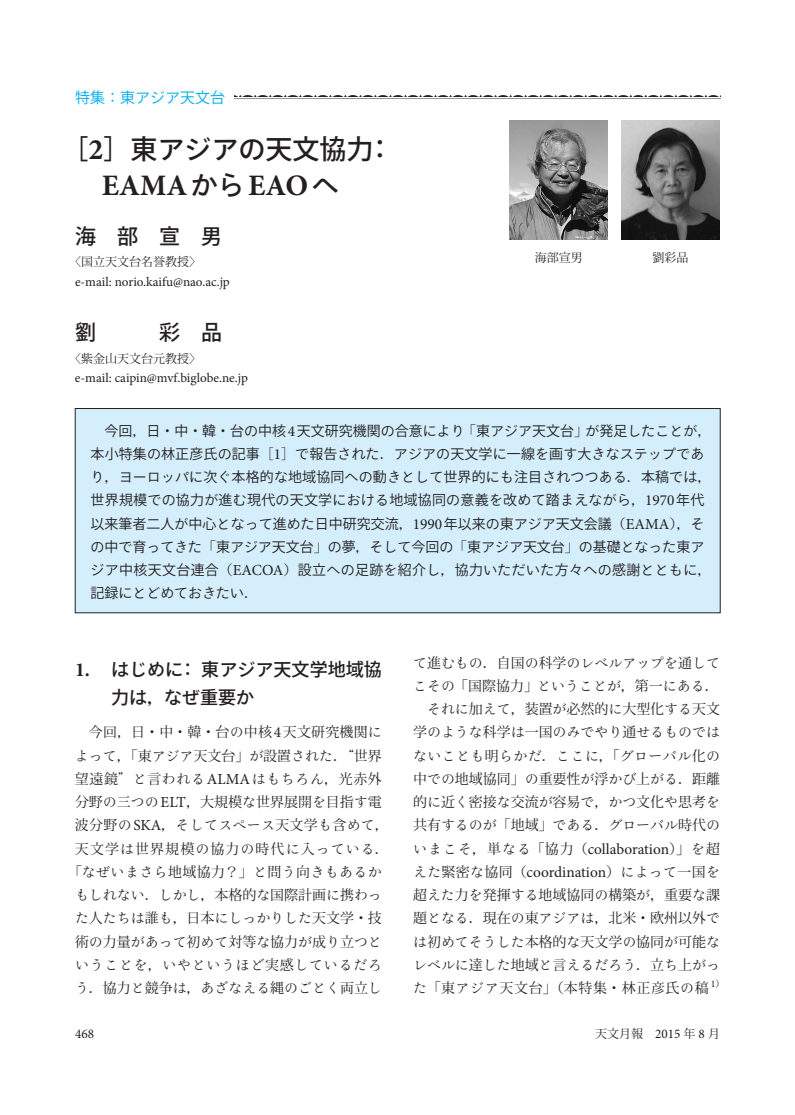
<style>
.page{position:relative;width:795px;height:1115px;background:#fff}
.page>*{position:absolute;margin:0;border:0;box-sizing:border-box;transform-origin:0 0}
.t1{font:700 29.7px "Minion Pro";color:#231f20}
.t2{font:500 27px "Koz Go Pro";color:#231f20}
.t3{font:500 21px "Koz Go Pro";color:#231f20}
.t4{font:500 18px "Koz Go Pro";letter-spacing:.005em;color:#231f20}
.t5{font:500 18px "Ryo Gothic Plus N";color:#231f20}
.t6{font:15.3px/23.2px "Minion Pro";color:#231f20}
.t7{font:15px "Koz Go Pro";color:#00aeef}
.t8{font:13.95px/23.2px "Ryo Text Plus N";color:#231f20}
.t9{font:13.95px/23.2px "Koz Min Pro";color:#231f20}
.t10{font:13.95px/23.2px "Ryo Gothic Plus N";letter-spacing:.01em;color:#231f20}
.t11{font:13.95px/23.2px "Koz Go Pro";letter-spacing:.005em;color:#231f20}
.t12{font:13.95px "Koz Go Pro";letter-spacing:.025em;color:#231f20}
.t13{font:13.95px "Ryo Text Plus N";letter-spacing:.02em;color:#231f20}
.t14{font:13.95px "Koz Min Pro";letter-spacing:.05em;color:#231f20}
.t15{font:13.95px "Ryo Text Plus N";letter-spacing:.045em;color:#231f20}
.t16{font:13.95px "Koz Min Pro";letter-spacing:.08em;color:#231f20}
.t17{font:13.2px "Minion Pro";color:#231f20}
.t18{font:12px "Koz Min Pro";color:#231f20}
.s1{font-family:"Koz Min Pro"}
.s2{font-family:"Ryo Gothic Plus N"}
.s3{font-family:"Minion Pro";font-weight:700;font-size:29.7px}
.s4{font-family:"Ryo Gothic Plus N";font-weight:500;font-size:27px}
.s5{font-family:"Minion Pro";font-size:15.3px}
.s6{font-family:"Koz Go Pro"}
.s7{font-family:"Minion Pro";font-weight:700;font-size:19.8px}
.s8{font-family:"Koz Min Pro";font-weight:700}
.s9{font-family:"Ryo Text Plus N"}
.s10{font-family:"Ryumin Pro"}
.s11{font-family:"Ryo Text Plus N";font-size:13.95px}
.s12{font-family:"Koz Min Pro";font-size:13.95px}
.s13{font-family:"Minion Pro";font-size:13.2px}
</style>
<div class="page">
<div style="left:75px;top:408px;width:645px;height:205px;background:#d4effb;border:1px solid #231f20"></div>
<img style="left:510px;top:120px;width:98px;height:119px">
<img style="left:622px;top:120px;width:97px;height:119px">
<img style="left:234px;top:95px;width:486px;height:4px">
<p class="t7" style="left:75px;top:88px;width:151px">特集<span class="s1">：</span>東<span class="s2">アジア</span>天文台</p>
<h2 class="t2" style="left:62px;top:132px;width:334px">［<span class="s3">2</span>］東<span class="s2">アジアの</span>天文協力：</h2>
<h1 class="t1" style="left:102px;top:165px;width:238px">EAMA<span class="s4">から</span>EAO<span class="s4">へ</span></h1>
<h3 class="t3" style="left:75px;top:223px;width:148px">海　部　宣　男</h3>
<p class="t18" style="left:69px;top:253px;width:133px">〈国立天文台名誉教授〉</p>
<p class="t17" style="left:75px;top:273px;width:156px">e-mail: norio.kaifu@nao.ac.jp</p>
<p class="t18" style="left:535px;top:249px;width:49px">海部宣男</p>
<p class="t18" style="left:652px;top:249px;width:37px">劉彩品</p>
<p class="t18" style="left:69px;top:350px;width:133px">〈紫金山天文台元教授〉</p>
<p class="t17" style="left:75px;top:369px;width:174px">e-mail: caipin@mvf.biglobe.ne.jp</p>
<p class="t11" style="left:105px;top:419px;width:608px">今回<span class="s1">，</span>日<span class="s1">・</span>中<span class="s1">・</span>韓<span class="s1">・</span>台<span class="s2">の</span>中核<span class="s5">4</span>天文研究機関<span class="s2">の</span>合意<span class="s2">により</span><span class="s1">「</span>東<span class="s2">アジア</span>天文台<span class="s1">」</span><span class="s2">が</span>発足<span class="s2">したことが</span><span class="s1">，</span></p>
<p class="t10" style="left:91px;top:442px;width:622px"><span class="s6">本小特集</span>の<span class="s6">林正彦氏</span>の<span class="s6">記事</span><span class="s1">［</span><span class="s5">1</span><span class="s1">］</span>で<span class="s6">報告</span>された<span class="s1">．</span>アジアの<span class="s6">天文学</span>に<span class="s6">一線</span>を<span class="s6">画</span>す<span class="s6">大</span>きなステップであり<span class="s1">，</span>ヨーロッパに<span class="s6">次</span>ぐ<span class="s6">本格的</span>な<span class="s6">地域協同</span>への<span class="s6">動</span>きとして<span class="s6">世界的</span>にも<span class="s6">注目</span>されつつある<span class="s1">．</span><span class="s6">本稿</span>では<span class="s1">，</span></p>
<p class="t11" style="left:91px;top:489px;width:615px">世界規模<span class="s2">での</span>協力<span class="s2">が</span>進<span class="s2">む</span>現代<span class="s2">の</span>天文学<span class="s2">における</span>地域協同<span class="s2">の</span>意義<span class="s2">を</span>改<span class="s2">めて</span>踏<span class="s2">まえながら</span><span class="s1">，</span><span class="s5">1970</span>年代以来筆者二人<span class="s2">が</span>中心<span class="s2">となって</span>進<span class="s2">めた</span>日中研究交流<span class="s1">，</span><span class="s5">1990</span>年以来<span class="s2">の</span>東<span class="s2">アジア</span>天文会議<span class="s1">（</span><span class="s5">EAMA</span><span class="s1">），</span><span class="s2">そ</span></p>
<p class="t10" style="left:91px;top:535px;width:615px">の<span class="s6">中</span>で<span class="s6">育</span>ってきた<span class="s1">「</span><span class="s6">東</span>アジア<span class="s6">天文台</span><span class="s1">」</span>の<span class="s6">夢</span><span class="s1">，</span>そして<span class="s6">今回</span>の<span class="s1">「</span><span class="s6">東</span>アジア<span class="s6">天文台</span><span class="s1">」</span>の<span class="s6">基礎</span>となった<span class="s6">東</span>ア</p>
<p class="t12" style="left:91px;top:561px;width:622px"><span class="s2">ジア</span>中核天文台連合<span class="s1">（</span><span class="s5">EACOA</span><span class="s1">）</span>設立<span class="s2">への</span>足跡<span class="s2">を</span>紹介<span class="s2">し</span><span class="s1">，</span>協力<span class="s2">いただいた</span>方々<span class="s2">への</span>感謝<span class="s2">とともに</span><span class="s1">，</span></p>
<p class="t10" style="left:91px;top:582px;width:169px"><span class="s6">記録</span>にとどめておきたい<span class="s1">．</span></p>
<p class="t4" style="left:75px;top:658px;width:308px"><span class="s7">1.</span> <span class="s2">はじめに</span>：東<span class="s2">アジア</span>天文学地域協</p>
<p class="t5" style="left:111px;top:685px;width:145px"><span class="s6">力</span>は<span class="s8">，</span>なぜ<span class="s6">重要</span>か</p>
<p class="t9" style="left:75px;top:720px;width:308px;text-align:right">今回，日・中・韓・台<span class="s9">の</span>中核<span class="s5">4</span>天文研究機関<span class="s9">によって</span>，「東<span class="s9">アジア</span>天文台」<span class="s9">が</span>設置<span class="s9">された</span>．<span class="s10">“</span>世界</p>
<p class="t15" style="left:75px;top:770px;width:308px"><span class="s1">望遠鏡</span><span class="s10">”</span>と<span class="s1">言</span>われる<span class="s5">ALMA</span>はもちろん<span class="s1">，光赤外</span></p>
<p class="t9" style="left:75px;top:789px;width:308px">分野<span class="s9">の</span>三<span class="s9">つの</span><span class="s5">ELT</span>，大規模<span class="s9">な</span>世界展開<span class="s9">を</span>目指<span class="s9">す</span>電</p>
<p class="t13" style="left:75px;top:816px;width:315px"><span class="s1">波分野</span>の<span class="s5">SKA</span><span class="s1">，</span>そしてスペース<span class="s1">天文学</span>も<span class="s1">含</span>めて<span class="s1">，</span></p>
<p class="t16" style="left:75px;top:838px;width:315px">天文学<span class="s9">は</span>世界規模<span class="s9">の</span>協力<span class="s9">の</span>時代<span class="s9">に</span>入<span class="s9">っている</span>．</p>
<p class="t8" style="left:68px;top:860px;width:315px;text-align:center"><span class="s1">「</span>なぜいまさら<span class="s1">地域協力？」</span>と<span class="s1">問</span>う<span class="s1">向</span>きもあるかもしれない<span class="s1">．</span>しかし<span class="s1">，本格的</span>な<span class="s1">国際計画</span>に<span class="s1">携</span>わった<span class="s1">人</span>たちは<span class="s1">誰</span>も<span class="s1">，日本</span>にしっかりした<span class="s1">天文学・技術</span>の<span class="s1">力量</span>があって<span class="s1">初</span>めて<span class="s1">対等</span>な<span class="s1">協力</span>が<span class="s1">成</span>り<span class="s1">立</span>つということを<span class="s1">，</span>いやというほど<span class="s1">実感</span>しているだろう<span class="s1">．協力</span>と<span class="s1">競争</span>は<span class="s1">，</span>あざなえる<span class="s1">縄</span>のごとく<span class="s1">両立</span>し</p>
<p class="t8" style="left:413px;top:650px;width:308px">て<span class="s1">進</span>むもの<span class="s1">．自国</span>の<span class="s1">科学</span>のレベルアップを<span class="s1">通</span>してこその<span class="s1">「国際協力」</span>ということが<span class="s1">，第一</span>にある<span class="s1">．</span></p>
<p class="t9" style="left:427px;top:696px;width:294px"><span class="s9">それに</span>加<span class="s9">えて</span>，装置<span class="s9">が</span>必然的<span class="s9">に</span>大型化<span class="s9">する</span>天文</p>
<p class="t8" style="left:413px;top:720px;width:308px"><span class="s1">学</span>のような<span class="s1">科学</span>は<span class="s1">一国</span>のみでやり<span class="s1">通</span>せるものではないことも<span class="s1">明</span>らかだ<span class="s1">．</span>ここに<span class="s1">，「</span>グローバル<span class="s1">化</span>の</p>
<p class="t9" style="left:413px;top:766px;width:308px">中<span class="s9">での</span>地域協同」<span class="s9">の</span>重要性<span class="s9">が</span>浮<span class="s9">かび</span>上<span class="s9">がる</span>．距離的<span class="s9">に</span>近<span class="s9">く</span>密接<span class="s9">な</span>交流<span class="s9">が</span>容易<span class="s9">で</span>，<span class="s9">かつ</span>文化<span class="s9">や</span>思考<span class="s9">を</span></p>
<p class="t8" style="left:413px;top:813px;width:308px"><span class="s1">共有</span>するのが<span class="s1">「地域」</span>である<span class="s1">．</span>グローバル<span class="s1">時代</span>の</p>
<p class="t6" style="left:413px;top:837px;width:308px"><span class="s11">いまこそ</span><span class="s12">，単</span><span class="s11">なる</span><span class="s12">「協力（</span>collaboration<span class="s12">）」</span><span class="s11">を</span><span class="s12">超</span><span class="s11">えた</span><span class="s12">緊密</span><span class="s11">な</span><span class="s12">協同（</span>coordination<span class="s12">）</span><span class="s11">によって</span><span class="s12">一国</span><span class="s11">を</span></p>
<p class="t9" style="left:413px;top:882px;width:308px">超<span class="s9">えた</span>力<span class="s9">を</span>発揮<span class="s9">する</span>地域協同<span class="s9">の</span>構築<span class="s9">が</span>，重要<span class="s9">な</span>課題<span class="s9">となる</span>．現在<span class="s9">の</span>東<span class="s9">アジアは</span>，北米・欧州以外<span class="s9">で</span></p>
<p class="t8" style="left:413px;top:929px;width:308px">は<span class="s1">初</span>めてそうした<span class="s1">本格的</span>な<span class="s1">天文学</span>の<span class="s1">協同</span>が<span class="s1">可能</span>なレベルに<span class="s1">達</span>した<span class="s1">地域</span>と<span class="s1">言</span>えるだろう<span class="s1">．立</span>ち<span class="s1">上</span>がっ</p>
<p class="t14" style="left:413px;top:978px;width:313px"><span class="s9">た</span>「東<span class="s9">アジア</span>天文台」（本特集・林正彦氏<span class="s9">の</span>稿<sup>1</sup><sup>）</sup></p>
<p class="t17" style="left:75px;top:1024px;width:21px">468</p>
<p class="t18" style="left:595px;top:1024px;width:126px">天文月報　<span class="s13">2015</span> 年 <span class="s13">8</span> 月</p>
</div>
